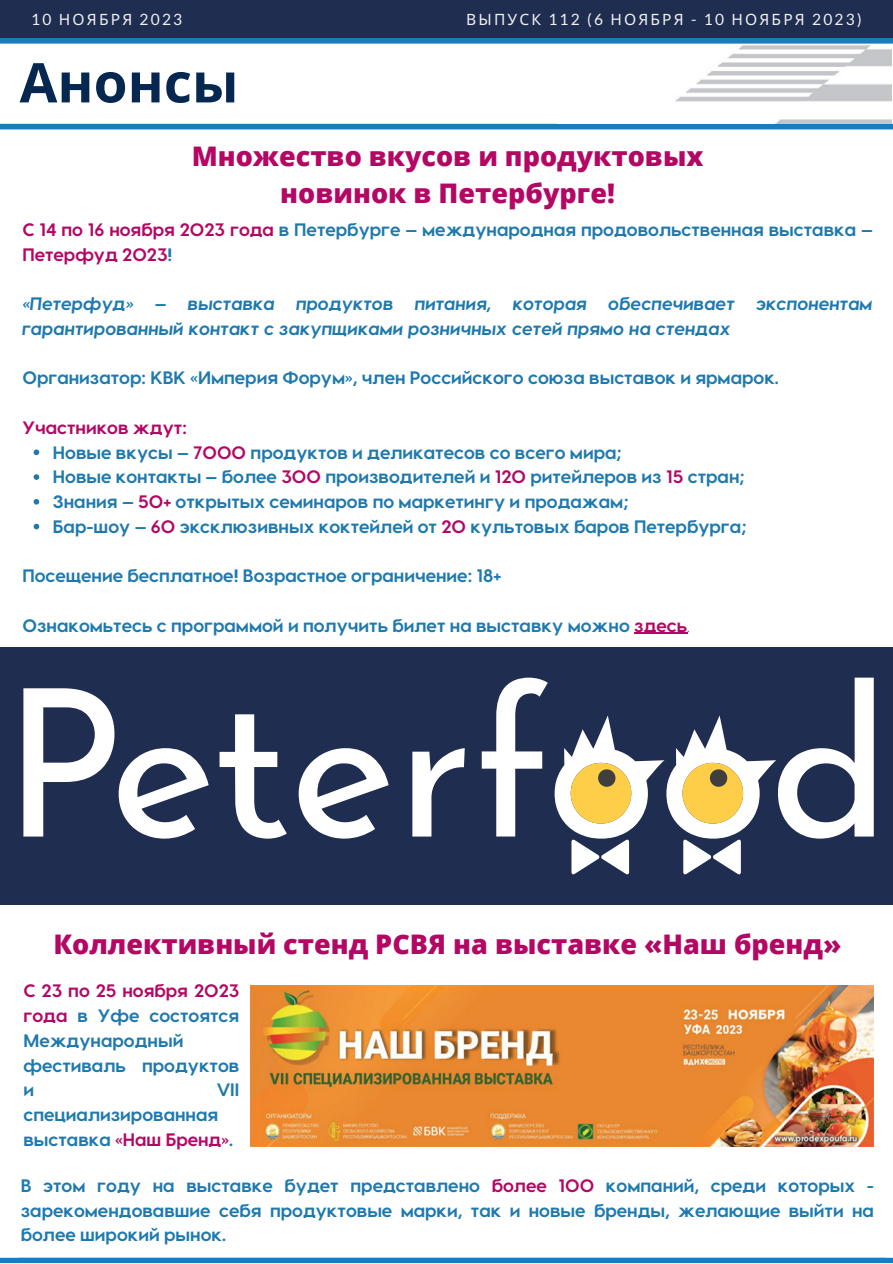
<style>
.page{position:relative;width:893px;height:1264px;background:#fff}
.page>*{position:absolute;margin:0;border:0;box-sizing:border-box;transform-origin:0 0}
.t1{font:700 54.75px "Open Sans";color:#062850}
.t2{font:800 27px/37px "Open Sans";color:#b40764;text-align:center}
.t3{font:700 18px/24.8px "Visby CF";color:#1e79ae}
.t4{font:italic 700 18px/24.8px "Visby CF";color:#1e79ae}
.t5{font:700 18px "Visby CF";color:#b40764}
.t6{font:15.6px "Noto Sans";letter-spacing:.14em;color:#f2f2f2}
.t7{font:15.6px "Lato";letter-spacing:.14em;color:#f2f2f2}
.s1{font-family:"Noto Sans"}
.s2{font-family:"Lato"}
.s3{color:#b40764}
.s4{font-weight:400}
</style>
<div class="page">
<div style="left:0;top:0;width:892px;height:38px;background:#1e2d50"></div>
<div style="left:0;top:1257px;width:892px;height:5px;background:#1b7bbb"></div>
<div style="left:1px;top:124px;width:891px;height:5px;background:#1b7bbb"></div>
<img style="left:675px;top:45px;width:216px;height:79px">
<div style="left:0;top:38px;width:892px;height:6px;background:#1b7bbb"></div>
<div style="left:0;top:646px;width:892px;height:258px;background:#1e2d50"></div>
<svg style="left:412px;top:748px;width:52px;height:88px"></svg>
<svg style="left:481px;top:677px;width:66px;height:159px"></svg>
<svg style="left:23px;top:688px;width:186px;height:150px"></svg>
<svg style="left:298px;top:748px;width:90px;height:90px"></svg>
<svg style="left:219px;top:714px;width:68px;height:124px"></svg>
<svg style="left:554px;top:677px;width:319px;height:197px"></svg>
<svg style="left:34px;top:449px;width:5px;height:6px"></svg>
<svg style="left:34px;top:474px;width:5px;height:6px"></svg>
<svg style="left:34px;top:499px;width:5px;height:5px"></svg>
<svg style="left:34px;top:523px;width:5px;height:6px"></svg>
<hr style="left:634px;top:633px;width:53px;height:1px;background:#b40764">
<img style="left:250px;top:985px;width:623px;height:161px">
<p class="t7" style="left:31px;top:10px;width:152px">10 <span class="s1">НОЯБРЯ</span> 2023</p>
<p class="t6" style="left:466px;top:8px;width:397px">ВЫПУСК <span class="s2">112 (6</span> НОЯБРЯ <span class="s2">- 10</span> НОЯБРЯ <span class="s2">2023)</span></p>
<p class="t1" style="left:20px;top:44px;width:220px">Анонсы</p>
<p class="t2" style="left:192px;top:137px;width:513px">Множество вкусов и продуктовых новинок в Петербурге!</p>
<p class="t3" style="left:22px;top:216px;width:852px"><span class="s3">С 14 по 16 ноября 2023 года</span> в Петербурге — международная продовольственная выставка —<br><span class="s3">Петерфуд 2023</span>!</p>
<p class="t4" style="left:22px;top:290px;width:852px">«Петерфуд» — выставка продуктов питания, которая обеспечивает экспонентам гарантированный контакт с закупщиками розничных сетей прямо на стендах</p>
<p class="t3" style="left:22px;top:364px;width:758px">Организатор: КВК «Империя Форум», член Российского союза выставок и ярмарок.</p>
<p class="t5" style="left:22px;top:415px;width:166px">Участников ждут:</p>
<p class="t3" style="left:53px;top:439px;width:570px">Новые вкусы — <span class="s3">7000</span> продуктов и деликатесов со всего мира;</p>
<p class="t3" style="left:53px;top:463px;width:693px">Новые контакты — более <span class="s3">300</span> производителей и <span class="s3">120</span> ритейлеров из <span class="s3">15</span> стран;</p>
<p class="t3" style="left:53px;top:488px;width:576px">Знания — <span class="s3">50+</span> открытых семинаров по маркетингу и продажам;</p>
<p class="t3" style="left:53px;top:513px;width:694px">Бар-шоу — <span class="s3">60</span> эксклюзивных коктейлей от <span class="s3">20</span> культовых баров Петербурга;</p>
<p class="t3" style="left:22px;top:562px;width:480px">Посещение бесплатное! Возрастное ограничение: 18+</p>
<p class="t3" style="left:22px;top:612px;width:669px">Ознакомьтесь с программой и получить билет на выставку можно <span class="s3">здесь</span><span class="s4">.</span></p>
<p class="t2" style="left:53px;top:924px;width:789px">Коллективный стенд РСВЯ на выставке «Наш бренд»</p>
<p class="t3" style="left:23px;top:977px;width:217px"><span class="s3">С 23 по 25 ноября 2023 года</span> в Уфе состоятся<br>Международный фестиваль продуктов и</p>
<p class="t3" style="left:23px;top:1076px;width:217px;text-indent:193px">VII специализированная выставка <span class="s3">«Наш Бренд»</span>.</p>
<p class="t3" style="left:21px;top:1171px;width:854px;text-align:justify">В этом году на выставке будет представлено <span class="s3">более 100</span> компаний, среди которых - зарекомендовавшие себя продуктовые марки, так и новые бренды, желающие выйти на более широкий рынок.</p>
</div>
